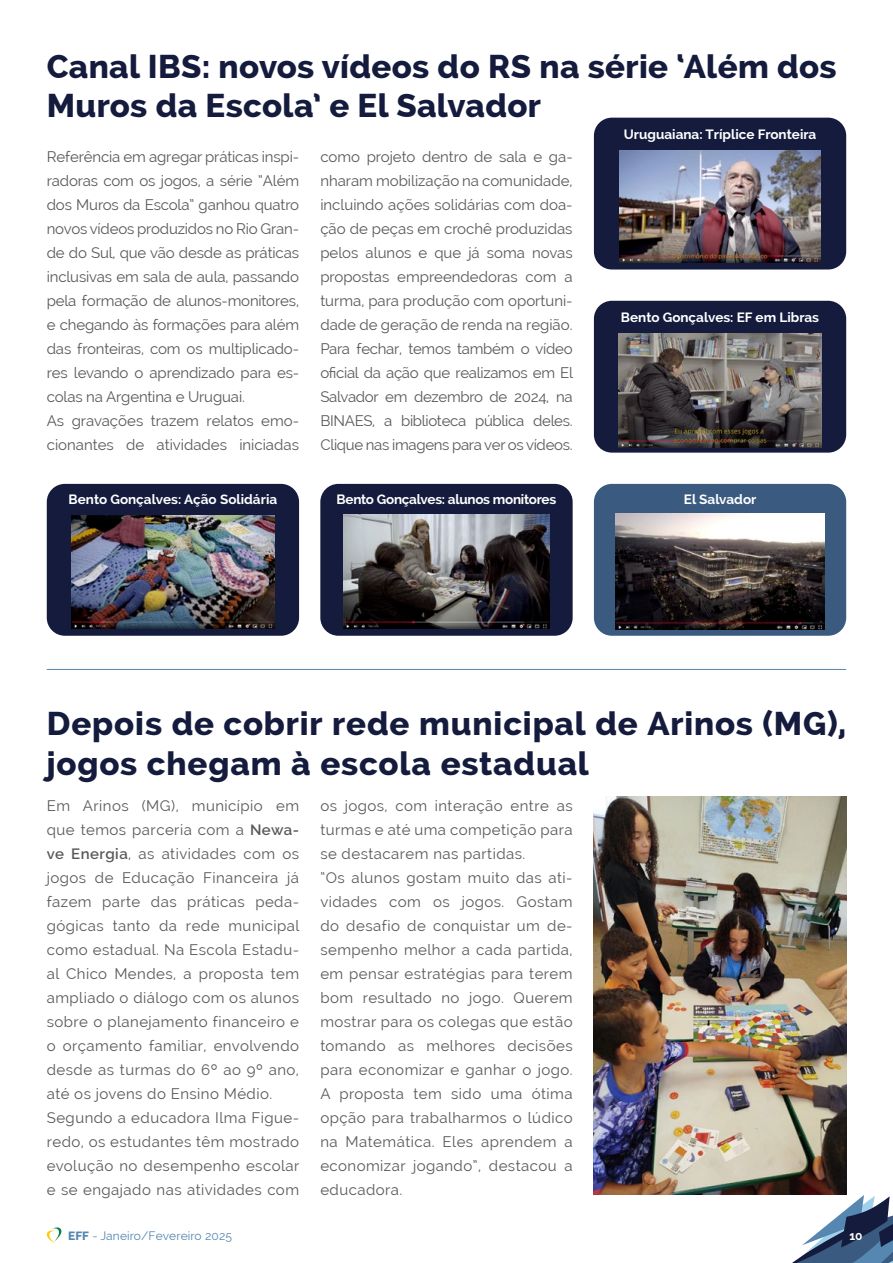
<style>
.page{position:relative;width:893px;height:1263px;background:#fff}
.page>*{position:absolute;margin:0;border:0;box-sizing:border-box;transform-origin:0 0}
.t1{font:800 33px/39.6px "Raleway";letter-spacing:.02em;color:#141b3d}
.t2{font:15px/24px "Raleway";letter-spacing:.03em;color:#58595b}
.t3{font:15px/24px "Raleway";letter-spacing:-.01em;color:#58595b}
.t4{font:700 13.5px "Raleway";color:#fff}
.t5{font:700 13.5px "Raleway";letter-spacing:-.02em;color:#fff}
.t6{font:12px "Raleway";letter-spacing:.01em;color:#5687b1}
.t7{font:700 12px "Raleway";color:#fff}
.s1{font-weight:600}
.s2{font-weight:800}
</style>
<div class="page">
<svg style="left:792px;top:1195px;width:101px;height:68px"></svg>
<svg style="left:46px;top:1227px;width:16px;height:17px"></svg>
<hr style="left:47px;top:669px;width:799px;height:1px;background:#5687b1">
<img style="left:594px;top:797px;width:252px;height:398px">
<div style="left:594px;top:484px;width:252px;height:152px;background:#3a5a80;border-radius:18px"></div>
<img style="left:616px;top:514px;width:208px;height:116px">
<div style="left:320px;top:484px;width:253px;height:152px;background:#141b3d;border-radius:18px"></div>
<img style="left:344px;top:514px;width:205px;height:115px">
<div style="left:47px;top:484px;width:252px;height:152px;background:#141b3d;border-radius:18px"></div>
<img style="left:72px;top:515px;width:202px;height:113px">
<div style="left:594px;top:118px;width:252px;height:151px;background:#141b3d;border-radius:18px"></div>
<img style="left:620px;top:150px;width:200px;height:112px">
<div style="left:594px;top:301px;width:252px;height:152px;background:#141b3d;border-radius:18px"></div>
<img style="left:619px;top:334px;width:203px;height:113px">
<h1 class="t1" style="left:47px;top:47px;width:791px">Canal IBS: novos vídeos do RS na série ‘Além dos<br>Muros da Escola’ e El Salvador</h1>
<p class="t3" style="left:47px;top:145px;width:254px">Referência em agregar práticas inspi&shy;radoras com os jogos, a série “Além dos Muros da Escola” ganhou quatro novos vídeos produzidos no Rio Gran&shy;de do Sul, que vão desde as práticas inclusivas em sala de aula, passando pela formação de alunos-monitores, e chegando às formações para além das fronteiras, com os multiplicado&shy;res levando o aprendizado para es&shy;colas na Argentina e Uruguai.<br>As gravações trazem relatos emo&shy;cionantes de atividades iniciadas</p>
<p class="t2" style="left:320px;top:145px;width:254px;text-align:justify">como projeto dentro de sala e ga&shy;nharam mobilização na comunidade, incluindo ações solidárias com doa&shy;ção de peças em crochê produzidas pelos alunos e que já soma novas propostas empreendedoras com a turma, para produção com oportuni&shy;dade de geração de renda na região.<br>Para fechar, temos também o vídeo oficial da ação que realizamos em El Salvador em dezembro de 2024, na BINAES, a biblioteca pública deles.<br>Clique nas imagens para ver os vídeos.</p>
<p class="t4" style="left:624px;top:126px;width:194px">Uruguaiana: Tríplice Fronteira</p>
<p class="t4" style="left:621px;top:309px;width:200px">Bento Gonçalves: EF em Libras</p>
<p class="t4" style="left:69px;top:491px;width:210px">Bento Gonçalves: Ação Solidária</p>
<p class="t5" style="left:337px;top:491px;width:221px">Bento Gonçalves: alunos monitores</p>
<p class="t4" style="left:684px;top:491px;width:74px">El Salvador</p>
<h1 class="t1" style="left:47px;top:704px;width:801px">Depois de cobrir rede municipal de Arinos (MG), jogos chegam à escola estadual</h1>
<p class="t2" style="left:47px;top:793px;width:254px">Em Arinos (MG), município em que temos parceria com a <span class="s1">Newa&shy;ve Energia</span>, as atividades com os jogos de Educação Financeira já fazem parte das práticas peda&shy;gógicas tanto da rede municipal como estadual. Na Escola Estadu&shy;al Chico Mendes, a proposta tem ampliado o diálogo com os alunos sobre o planejamento financeiro e o orçamento familiar, envolvendo desde as turmas do 6º ao 9º ano, até os jovens do Ensino Médio.<br>Segundo a educadora Ilma Figue&shy;redo, os estudantes têm mostrado evolução no desempenho escolar e se engajado nas atividades com</p>
<p class="t2" style="left:320px;top:793px;width:254px">os jogos, com interação entre as turmas e até uma competição para se destacarem nas partidas.<br>“Os alunos gostam muito das ati&shy;vidades com os jogos. Gostam do desafio de conquistar um de&shy;sempenho melhor a cada partida, em pensar estratégias para terem bom resultado no jogo. Querem mostrar para os colegas que estão tomando as melhores decisões para economizar e ganhar o jogo.<br>A proposta tem sido uma ótima opção para trabalharmos o lúdico na Matemática. Eles aprendem a economizar jogando”, destacou a educadora.</p>
<p class="t6" style="left:68px;top:1229px;width:166px"><span class="s2">EFF</span> - Janeiro/Fevereiro 2025</p>
<p class="t7" style="left:849px;top:1229px;width:15px">10</p>
</div>
